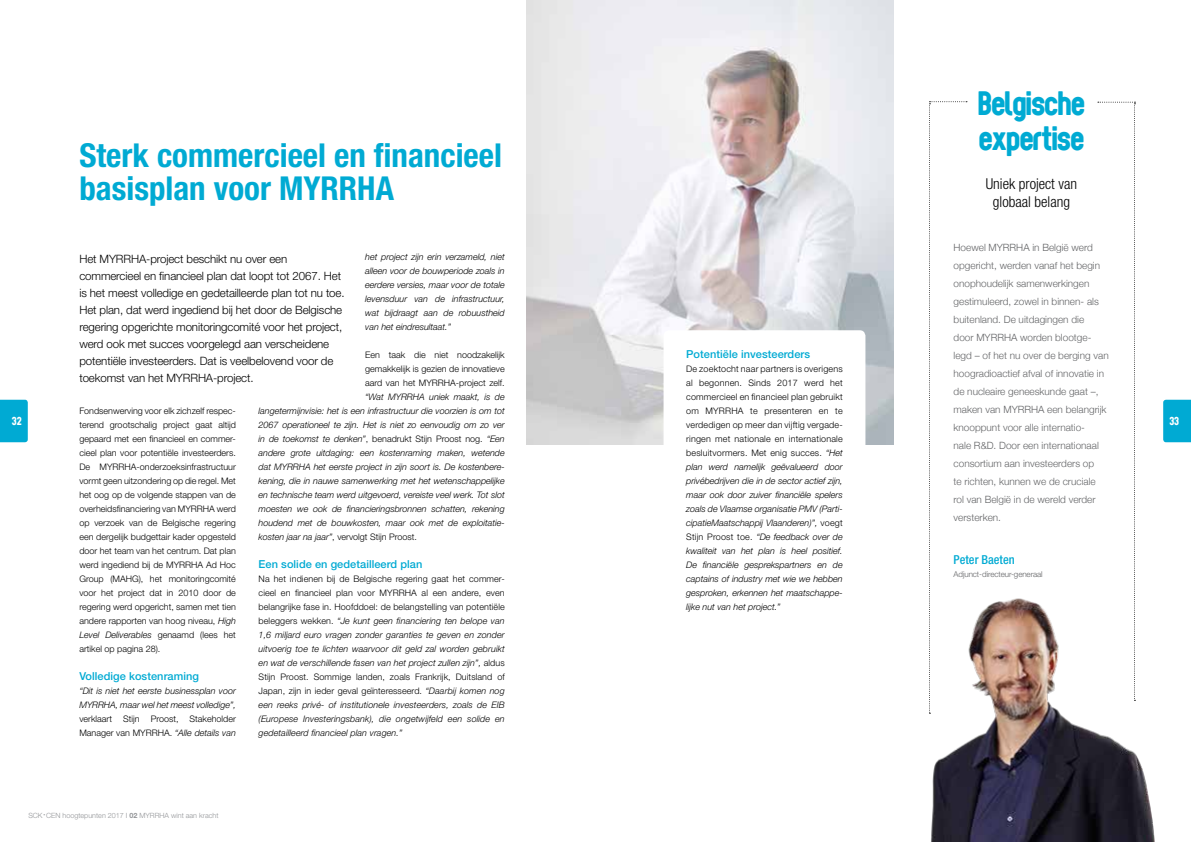
<style>
.page{position:relative;width:1191px;height:842px;background:#fff}
.page>*{position:absolute;margin:0;border:0;box-sizing:border-box;transform-origin:0 0}
.t1{font:35.3px/35px "Sugo";letter-spacing:-.04em;color:#00aad3}
.t2{font:700 condensed 33px/33px "Helvetica Neue LT Std";color:#00aad3}
.t3{font:300 condensed 15px/18.2px "Helvetica Neue LT Std";color:#000;text-align:center}
.t4{font:500 condensed 12.4px "Helvetica Neue LT Std";color:#00aad3}
.t5{font:12px "Sugo";color:#fff}
.t6{font:300 11.5px/17px "Helvetica Neue LT Std";letter-spacing:-.01em;color:#000}
.t7{font:500 11px "Helvetica Neue LT Std";letter-spacing:.005em;color:#00aad3}
.t8{font:300 10px/18px "Helvetica Neue";color:#636466}
.t9{font:italic 300 9px/14px "Helvetica Neue";color:#000;text-align:justify}
.t10{font:300 9px/14px "Helvetica Neue LT Std";color:#000;text-align:justify}
.t11{font:300 8px "Helvetica Neue LT Std";letter-spacing:-.01em;color:#636466}
.t12{font:300 7.2px "Helvetica Neue LT Std";color:#939598}
.s1{font-family:"Helvetica Neue LT Std";font-style:normal}
.s2{font-family:"Helvetica Neue";font-style:italic}
.s3{font-weight:700}
</style>
<div class="page">
<svg style="left:1163px;top:400px;width:28px;height:42px"></svg>
<svg style="left:0;top:400px;width:28px;height:42px"></svg>
<img style="left:527px;top:0;width:366px;height:445px">
<img style="left:931px;top:598px;width:224px;height:244px">
<div style="left:663px;top:330px;width:202px;height:463px;background:#fff;border-radius:6px"></div>
<svg style="left:1098px;top:102px;width:37px;height:599px"></svg>
<svg style="left:929px;top:101px;width:38px;height:613px"></svg>
<h1 class="t1" style="left:977px;top:85px;width:109px">Belgische expertise</h1>
<h3 class="t3" style="left:985px;top:174px;width:93px">Uniek project van globaal belang</h3>
<p class="t8" style="left:953px;top:238px;width:157px">Hoewel MYRRHA in België werd opgericht, werden vanaf het begin onophoudelijk samenwerkingen gestimuleerd, zowel in binnen- als buitenland. De uitdagingen die<br>door MYRRHA worden blootge&shy;legd – of het nu over de berging van hoogradioactief afval of innovatie in de nucleaire geneeskunde gaat –, maken van MYRRHA een belangrijk knooppunt voor alle internatio-<br>nale R&amp;D. Door een internationaal consortium aan investeerders op<br>te richten, kunnen we de cruciale<br>rol van België in de wereld verder versterken.</p>
<h3 class="t4" style="left:953px;top:552px;width:63px">Peter Baeten</h3>
<p class="t11" style="left:953px;top:569px;width:91px">Adjunct-directeur-generaal</p>
<h2 class="t2" style="left:79px;top:138px;width:424px">Sterk commercieel en financieel basisplan voor MYRRHA</h2>
<p class="t9" style="left:365px;top:249px;width:141px">het project zijn erin verzameld, niet alleen voor de bouwperiode zoals in eerdere versies, maar voor de totale levensduur van de infrastructuur, wat bijdraagt aan de robuustheid van het eindresultaat.”</p>
<p class="t10" style="left:365px;top:348px;width:141px">Een taak die niet noodzakelijk gemakkelijk is gezien de innovatieve aard van het MYRRHA-project zelf.</p>
<p class="t9" style="left:259px;top:389px;width:248px;text-indent:107px">“Wat MYRRHA uniek maakt, is de langetermijnvisie: het is een infrastructuur die voorzien is om tot 2067 operationeel te zijn. Het is niet zo eenvoudig om zo ver in de toekomst te denken”<span class="s1">, benadrukt Stijn Proost nog.</span> “Een andere grote uitdaging: een kostenraming maken, wetende dat MYRRHA het eerste project in zijn soort is. De kostenbere&shy;kening, die in nauwe samenwerking met het wetenschappelijke en technische team werd uitgevoerd, vereiste veel werk. Tot slot moesten we ook de financieringsbronnen schatten, rekening houdend met de bouwkosten, maar ook met de exploitatie-</p>
<p class="t10" style="left:259px;top:530px;width:160px"><span class="s2">kosten jaar na jaar”</span>, vervolgt Stijn Proost.</p>
<p class="t7" style="left:259px;top:558px;width:165px">Een solide en gedetailleerd plan</p>
<p class="t10" style="left:259px;top:572px;width:248px">Na het indienen bij de Belgische regering gaat het commer&shy;cieel en financieel plan voor MYRRHA al een andere, even belangrijke fase in. Hoofddoel: de belangstelling van potentiële</p>
<p class="t9" style="left:259px;top:613px;width:248px"><span class="s1">beleggers wekken.</span> “Je kunt geen financiering ten belope van 1,6 miljard euro vragen zonder garanties te geven en zonder uitvoerig toe te lichten waarvoor dit geld zal worden gebruikt en wat de verschillende fasen van het project zullen zijn”, <span class="s1">aldus</span></p>
<p class="t10" style="left:259px;top:670px;width:248px">Stijn Proost. Sommige landen, zoals Frankrijk, Duitsland of<br>Japan, zijn in ieder geval geïnteresseerd. <span class="s2">“Daarbij komen nog</span></p>
<p class="t9" style="left:259px;top:697px;width:248px">een reeks privé- of institutionele investeerders, zoals de EIB (Europese Investeringsbank), die ongetwijfeld een solide en gedetailleerd financieel plan vragen.”</p>
<p class="t6" style="left:79px;top:250px;width:267px">Het MYRRHA-project beschikt nu over een commercieel en financieel plan dat loopt tot 2067. Het is het meest volledige en gedetailleerde plan tot nu toe.<br>Het plan, dat werd ingediend bij het door de Belgische regering opgerichte monitoringcomité voor het project, werd ook met succes voorgelegd aan verscheidene potentiële investeerders. Dat is veelbelovend voor de toekomst van het MYRRHA-project.</p>
<p class="t7" style="left:686px;top:348px;width:125px">Potentiële investeerders</p>
<p class="t10" style="left:686px;top:362px;width:158px">De zoektocht naar partners is overigens al begonnen. Sinds 2017 werd het commercieel en financieel plan gebruikt om MYRRHA te presenteren en te verdedigen op meer dan vijftig vergade&shy;ringen met nationale en internationale besluitvormers. Met enig succes. <span class="s2">“Het</span></p>
<p class="t9" style="left:686px;top:459px;width:158px">plan werd namelijk geëvalueerd door privébedrijven die in de sector actief zijn, maar ook door zuiver financiële spelers zoals de Vlaamse organisatie PMV (Parti&shy;cipatieMaatschappij Vlaanderen)”, <span class="s1">voegt Stijn Proost toe.</span> “De feedback over de kwaliteit van het plan is heel positief.<br>De financiële gesprekspartners en de captains of industry met wie we hebben gesproken, erkennen het maatschappe&shy;lijke nut van het project.”</p>
<p class="t10" style="left:79px;top:404px;width:158px">Fondsenwerving voor elk zichzelf respec&shy;terend grootschalig project gaat altijd gepaard met een financieel en commer&shy;cieel plan voor potentiële investeerders.<br>De MYRRHA-onderzoeksinfrastructuur vormt geen uitzondering op die regel. Met het oog op de volgende stappen van de overheidsfinanciering van MYRRHA werd op verzoek van de Belgische regering een dergelijk budgettair kader opgesteld door het team van het centrum. Dat plan werd ingediend bij de MYRRHA Ad Hoc Group (MAHG), het monitoringcomité voor het project dat in 2010 door de regering werd opgericht, samen met tien andere rapporten van hoog niveau, <span class="s2">High</span></p>
<p class="t9" style="left:79px;top:627px;width:158px">Level Deliverables <span class="s1">genaamd (lees het</span></p>
<p class="t10" style="left:79px;top:642px;width:83px">artikel op pagina 28).</p>
<p class="t7" style="left:79px;top:670px;width:121px">Volledige kostenraming</p>
<p class="t9" style="left:79px;top:683px;width:158px">“Dit is niet het eerste businessplan voor<br>MYRRHA, maar wel het meest volledige”,</p>
<p class="t10" style="left:79px;top:712px;width:158px">verklaart Stijn Proost, Stakeholder<br>Manager van MYRRHA. <span class="s2">“Alle details van</span></p>
<h3 class="t5" style="left:12px;top:414px;width:11px">32</h3>
<h3 class="t5" style="left:1169px;top:414px;width:11px">33</h3>
<p class="t12" style="left:28px;top:811px;width:192px">SCK <sup>•</sup> CEN hoogtepunten 2017 I <span class="s3">02</span> MYRRHA wint aan kracht</p>
</div>
